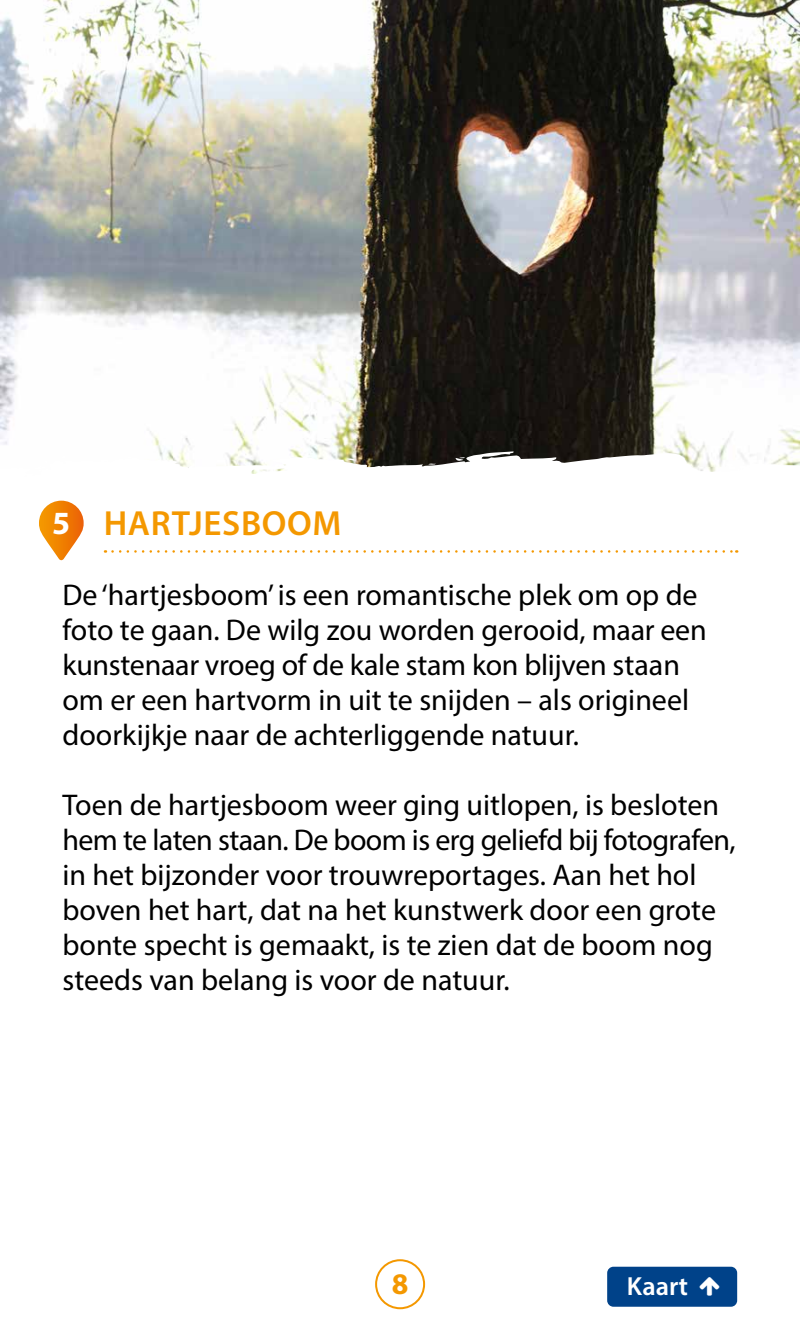
<style>
.page{position:relative;width:800px;height:1338px;background:#fff}
.page>*{position:absolute;margin:0;border:0;box-sizing:border-box;transform-origin:0 0}
.t1{font:600 35px "Myriad Pro";letter-spacing:.02em;color:#f49800}
.t2{font:30px/35px "Myriad Pro";color:#000}
.t3{font:700 30px "Myriad Pro";color:#f49800}
.t4{font:600 26.25px "Myriad Pro";letter-spacing:.005em;color:#fff}
.s1{font-weight:700;font-size:32.5px;color:#fff}
</style>
<div class="page">
<div style="left:375px;top:1259px;width:50px;height:50px;border:2px solid #f49800;border-radius:50%"></div>
<img style="left:0;top:0;width:800px;height:451px">
<svg style="left:103px;top:451px;width:697px;height:102px"></svg>
<svg style="left:347px;top:458px;width:9px;height:3px"></svg>
<svg style="left:428px;top:463px;width:8px;height:2px"></svg>
<svg style="left:456px;top:457px;width:9px;height:4px"></svg>
<svg style="left:145px;top:456px;width:9px;height:4px"></svg>
<svg style="left:725px;top:463px;width:10px;height:6px"></svg>
<svg style="left:39px;top:500px;width:45px;height:61px"></svg>
<svg style="left:113px;top:550px;width:624px;height:2px"></svg>
<div style="left:607px;top:1266px;width:130px;height:40px;background:#004289;border-radius:6px"></div>
<p class="t1" style="left:52px;top:501px;width:291px"><span class="s1">5</span> HARTJESBOOM</p>
<p class="t2" style="left:62px;top:577px;width:646px">De ‘hartjesboom’ is een romantische plek om op de foto te gaan. De wilg zou worden gerooid, maar een kunstenaar vroeg of de kale stam kon blijven staan om er een hartvorm in uit te snijden – als origineel doorkijkje naar de achterliggende natuur.</p>
<p class="t2" style="left:62px;top:787px;width:675px">Toen de hartjesboom weer ging uitlopen, is besloten hem te laten staan. De boom is erg geliefd bij fotografen, in het bijzonder voor trouwreportages. Aan het hol boven het hart, dat na het kunstwerk door een grote bonte specht is gemaakt, is te zien dat de boom nog steeds van belang is voor de natuur.</p>
<p class="t3" style="left:392px;top:1264px;width:18px">8</p>
<p class="t4" style="left:627px;top:1269px;width:63px">Kaart</p>
</div>
